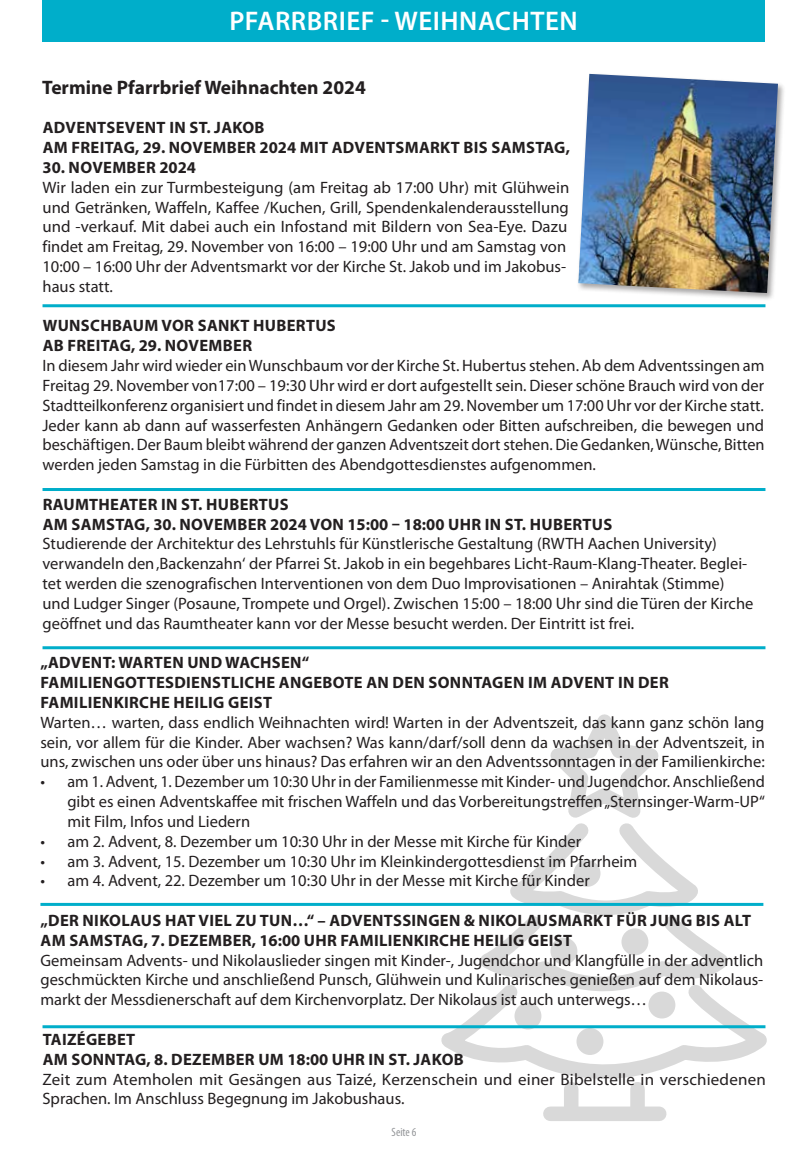
<style>
.page{position:relative;width:808px;height:1149px;background:#fff}
.page>*{position:absolute;margin:0;border:0;box-sizing:border-box;transform-origin:0 0}
.t1{font:600 27px "Myriad Pro";letter-spacing:.02em;color:#fff}
.t2{font:700 19.5px "Myriad Pro";color:#231f20}
.t3{font:16.5px/19.8px "Myriad Pro";color:#231f20;text-align:justify}
.t4{font:700 16.5px/19.8px "Myriad Pro";letter-spacing:.02em;color:#231f20}
.t5{font:condensed 12px "Myriad Pro";color:#939598}
</style>
<div class="page">
<svg style="left:473px;top:714px;width:262px;height:257px"></svg>
<div style="left:550px;top:1106px;width:109px;height:14px;background:#d9d9d9"></div>
<div style="left:564px;top:1088px;width:14px;height:21px;background:#d9d9d9"></div>
<div style="left:630px;top:1088px;width:15px;height:21px;background:#d9d9d9"></div>
<svg style="left:434px;top:971px;width:333px;height:124px"></svg>
<hr style="left:43px;top:304px;width:722px;height:3px;background:#00aeca">
<hr style="left:40px;top:902px;width:723px;height:3px;background:#00aeca">
<div style="left:43px;top:0;width:722px;height:42px;background:#00aeca"></div>
<hr style="left:43px;top:646px;width:722px;height:3px;background:#00aeca">
<hr style="left:43px;top:488px;width:722px;height:3px;background:#00aeca">
<hr style="left:43px;top:1024px;width:722px;height:3px;background:#00aeca">
<div style="left:576px;top:72px;width:210px;height:229px;background:#231f20;opacity:.4"></div>
<img style="left:578px;top:74px;width:200px;height:219px">
<h1 class="t1" style="left:229px;top:4px;width:350px">PFARRBRIEF - WEIHNACHTEN</h1>
<p class="t2" style="left:42px;top:74px;width:325px">Termine Pfarrbrief Weihnachten 2024</p>
<p class="t4" style="left:43px;top:117px;width:529px">ADVENTSEVENT IN ST. JAKOB<br>AM FREITAG, 29. NOVEMBER 2024 MIT ADVENTSMARKT BIS SAMSTAG,</p>
<p class="t4" style="left:43px;top:157px;width:155px">30. NOVEMBER 2024</p>
<p class="t3" style="left:43px;top:177px;width:528px;text-align:left">Wir laden ein zur Turmbesteigung (am Freitag ab 17:00 Uhr) mit Glühwein und Getränken, Waffeln, Kaffee /Kuchen, Grill, Spendenkalenderausstellung und -verkauf. Mit dabei auch ein Infostand mit Bildern von Sea-Eye. Dazu findet am Freitag, 29. November von 16:00 – 19:00 Uhr und am Samstag von 10:00 – 16:00 Uhr der Adventsmarkt vor der Kirche St. Jakob und im Jakobus&shy;haus statt.</p>
<p class="t4" style="left:43px;top:315px;width:295px">WUNSCHBAUM VOR SANKT HUBERTUS<br>AB FREITAG, 29. NOVEMBER</p>
<p class="t3" style="left:43px;top:355px;width:723px">In diesem Jahr wird wieder ein Wunschbaum vor der Kirche St. Hubertus stehen. Ab dem Adventssingen am Freitag 29. November von17:00 – 19:30 Uhr wird er dort aufgestellt sein. Dieser schöne Brauch wird von der Stadtteilkonferenz organisiert und findet in diesem Jahr am 29. November um 17:00 Uhr vor der Kirche statt.<br>Jeder kann ab dann auf wasserfesten Anhängern Gedanken oder Bitten aufschreiben, die bewegen und beschäftigen. Der Baum bleibt während der ganzen Adventszeit dort stehen. Die Gedanken, Wünsche, Bitten werden jeden Samstag in die Fürbitten des Abendgottesdienstes aufgenommen.</p>
<p class="t4" style="left:43px;top:493px;width:571px">RAUMTHEATER IN ST. HUBERTUS<br>AM SAMSTAG, 30. NOVEMBER 2024 VON 15:00 – 18:00 UHR IN ST. HUBERTUS</p>
<p class="t3" style="left:43px;top:533px;width:712px;text-align:left">Studierende der Architektur des Lehrstuhls für Künstlerische Gestaltung (RWTH Aachen University) verwandeln den ‚Backenzahn‘ der Pfarrei St. Jakob in ein begehbares Licht-Raum-Klang-Theater. Beglei&shy;tet werden die szenografischen Interventionen von dem Duo Improvisationen – Anirahtak (Stimme) und Ludger Singer (Posaune, Trompete und Orgel). Zwischen 15:00 – 18:00 Uhr sind die Türen der Kirche geöffnet und das Raumtheater kann vor der Messe besucht werden. Der Eintritt ist frei.</p>
<p class="t4" style="left:40px;top:652px;width:630px">„ADVENT: WARTEN UND WACHSEN“<br>FAMILIENGOTTESDIENSTLICHE ANGEBOTE AN DEN SONNTAGEN IM ADVENT IN DER<br>FAMILIENKIRCHE HEILIG GEIST</p>
<p class="t3" style="left:40px;top:712px;width:726px">Warten… warten, dass endlich Weihnachten wird! Warten in der Adventszeit, das kann ganz schön lang sein, vor allem für die Kinder. Aber wachsen? Was kann/darf/soll denn da wachsen in der Adventszeit, in uns, zwischen uns oder über uns hinaus? Das erfahren wir an den Adventssonntagen in der Familienkirche:</p>
<p class="t3" style="left:67px;top:771px;width:699px;text-indent:-27px">• am 1. Advent, 1. Dezember um 10:30 Uhr in der Familienmesse mit Kinder- und Jugendchor. Anschließend gibt es einen Adventskaffee mit frischen Waffeln und das Vorbereitungstreffen „Sternsinger-Warm-UP“ mit Film, Infos und Liedern</p>
<p class="t3" style="left:40px;top:830px;width:542px">• am 2. Advent, 8. Dezember um 10:30 Uhr in der Messe mit Kirche für Kinder</p>
<p class="t3" style="left:40px;top:850px;width:598px">• am 3. Advent, 15. Dezember um 10:30 Uhr im Kleinkindergottesdienst im Pfarrheim</p>
<p class="t3" style="left:40px;top:870px;width:551px">• am 4. Advent, 22. Dezember um 10:30 Uhr in der Messe mit Kirche für Kinder</p>
<p class="t4" style="left:40px;top:909px;width:712px">„DER NIKOLAUS HAT VIEL ZU TUN…“ – ADVENTSSINGEN &amp; NIKOLAUSMARKT FÜR JUNG BIS ALT<br>AM SAMSTAG, 7. DEZEMBER, 16:00 UHR FAMILIENKIRCHE HEILIG GEIST</p>
<p class="t3" style="left:40px;top:949px;width:724px">Gemeinsam Advents- und Nikolauslieder singen mit Kinder-, Jugendchor und Klangfülle in der adventlich geschmückten Kirche und anschließend Punsch, Glühwein und Kulinarisches genießen auf dem Nikolaus&shy;markt der Messdienerschaft auf dem Kirchenvorplatz. Der Nikolaus ist auch unterwegs…</p>
<p class="t4" style="left:43px;top:1028px;width:423px">TAIZÉGEBET<br>AM SONNTAG, 8. DEZEMBER UM 18:00 UHR IN ST. JAKOB</p>
<p class="t3" style="left:43px;top:1068px;width:725px">Zeit zum Atemholen mit Gesängen aus Taizé, Kerzenschein und einer Bibelstelle in verschiedenen<br>Sprachen. Im Anschluss Begegnung im Jakobushaus.</p>
<p class="t5" style="left:392px;top:1124px;width:26px">Seite 6</p>
</div>
